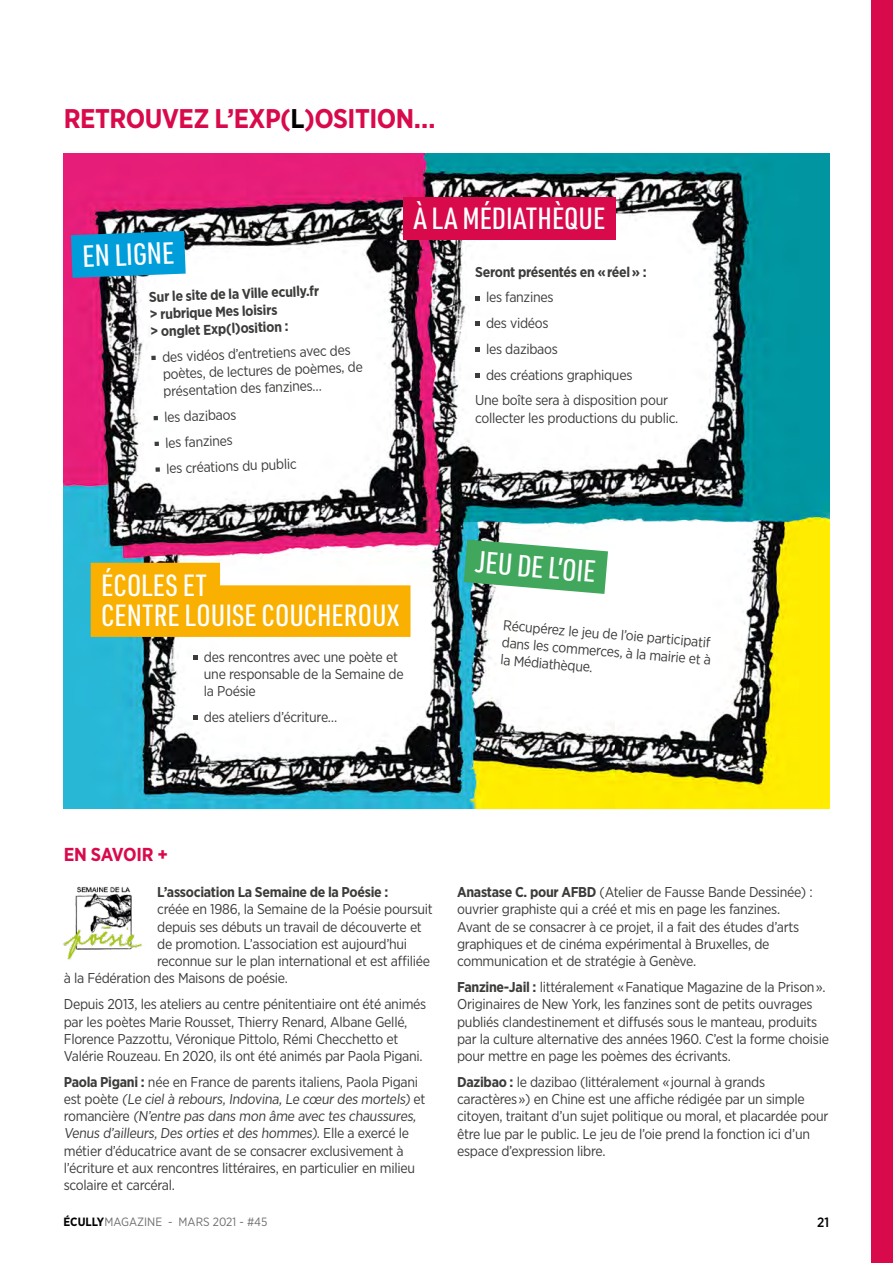
<style>
.page{position:relative;width:893px;height:1263px;background:#fff}
.page>*{position:absolute;margin:0;border:0;box-sizing:border-box;transform-origin:0 0}
.t1{font:500 30px/30px "URWDIN Cond";color:#fff}
.t2{font:700 27px "Gotham Narrow";letter-spacing:-.02em;color:#d90a4c}
.t3{font:700 18.75px "Gotham Narrow";letter-spacing:-.015em;color:#d90a4c}
.t4{font:14.25px/17.2px "Gotham Narrow";letter-spacing:-.02em;color:#3c3c3b}
.t5{font:700 14.25px/17.2px "Gotham Narrow";letter-spacing:-.02em;color:#3c3c3b}
.t6{font:500 13.5px "Gotham Narrow";color:#000}
.t7{font:12px "Gotham Narrow";color:#706f6f}
.s1{color:#000}
.s2{font-weight:700}
.s3{font-weight:700;color:#000}
</style>
<div class="page">
<div style="left:872px;top:0;width:21px;height:1263px;background:#d90a4c"></div>
<img style="left:64px;top:153px;width:765px;height:655px">
<img style="left:63px;top:886px;width:79px;height:74px">
<svg style="left:151px;top:356px;width:5px;height:4px"></svg>
<svg style="left:154px;top:416px;width:4px;height:4px"></svg>
<svg style="left:155px;top:442px;width:4px;height:4px"></svg>
<svg style="left:155px;top:467px;width:5px;height:5px"></svg>
<svg style="left:475px;top:296px;width:4px;height:4px"></svg>
<svg style="left:475px;top:322px;width:4px;height:4px"></svg>
<svg style="left:475px;top:347px;width:4px;height:5px"></svg>
<svg style="left:475px;top:373px;width:4px;height:4px"></svg>
<svg style="left:193px;top:655px;width:4px;height:5px"></svg>
<svg style="left:193px;top:716px;width:4px;height:4px"></svg>
<svg style="left:71px;top:231px;width:115px;height:47px"></svg>
<div style="left:403px;top:197px;width:213px;height:43px;background:#d90a4c"></div>
<svg style="left:464px;top:539px;width:144px;height:55px"></svg>
<svg style="left:91px;top:563px;width:319px;height:74px"></svg>
<h2 class="t2" style="left:64px;top:101px;width:373px">RETROUVEZ L’EXP(<span class="s1">L</span>)OSITION…</h2>
<h1 class="t1" style="left:82px;top:240px;width:93px;rotate:-2deg">EN LIGNE</h1>
<p class="t5" style="left:149px;top:288px;width:172px;rotate:-2deg">Sur le site de la Ville ecully.fr &gt; rubrique Mes loisirs<br>&gt; onglet Exp(l)osition :</p>
<p class="t4" style="left:162px;top:348px;width:202px;rotate:-2deg">des vidéos d’entretiens avec des poètes, de lectures de poèmes, de présentation des fanzines…</p>
<p class="t4" style="left:164px;top:404px;width:132px;line-height:25.8px;rotate:-2deg">les dazibaos<br>les fanzines<br>les créations du public</p>
<h1 class="t1" style="left:414px;top:203px;width:193px">À LA MÉDIATHÈQUE</h1>
<p class="t5" style="left:475px;top:263px;width:173px">Seront présentés en « réel » :</p>
<p class="t4" style="left:486px;top:288px;width:69px">les fanzines</p>
<p class="t4" style="left:486px;top:314px;width:64px">des vidéos</p>
<p class="t4" style="left:486px;top:340px;width:73px">les dazibaos</p>
<p class="t4" style="left:486px;top:366px;width:148px">des créations graphiques</p>
<p class="t4" style="left:475px;top:391px;width:194px">Une boîte sera à disposition pour</p>
<p class="t4" style="left:475px;top:409px;width:205px">collecter les productions du public.</p>
<h1 class="t1" style="left:101px;top:570px;width:300px">ÉCOLES ET<br>CENTRE LOUISE COUCHEROUX</h1>
<p class="t4" style="left:204px;top:648px;width:201px">des rencontres avec une poète et une responsable de la Semaine de la Poésie</p>
<p class="t4" style="left:204px;top:708px;width:135px">des ateliers d’écriture…</p>
<h1 class="t1" style="left:478px;top:546px;width:121px;rotate:5deg">JEU DE L’OIE</h1>
<p class="t4" style="left:504px;top:616px;width:211px;rotate:5deg">Récupérez le jeu de l’oie participatif dans les commerces, à la mairie et à la Médiathèque.</p>
<h3 class="t3" style="left:64px;top:843px;width:106px">EN SAVOIR +</h3>
<p class="t5" style="left:157px;top:883px;width:233px">L’association La Semaine de la Poésie :</p>
<p class="t4" style="left:157px;top:900px;width:277px">créée en 1986, la Semaine de la Poésie poursuit</p>
<p class="t4" style="left:157px;top:918px;width:266px">depuis ses débuts un travail de découverte et</p>
<p class="t4" style="left:157px;top:935px;width:252px">de promotion. L’association est aujourd’hui</p>
<p class="t4" style="left:157px;top:952px;width:275px">reconnue sur le plan international et est affiliée</p>
<p class="t4" style="left:64px;top:969px;width:226px">à la Fédération des Maisons de poésie.</p>
<p class="t4" style="left:64px;top:995px;width:364px">Depuis 2013, les ateliers au centre pénitentiaire ont été animés par les poètes Marie Rousset, Thierry Renard, Albane Gellé, Florence Pazzottu, Véronique Pittolo, Rémi Checchetto et Valérie Rouzeau. En 2020, ils ont été animés par Paola Pigani.</p>
<p class="t4" style="left:64px;top:1073px;width:363px"><span class="s2">Paola Pigani :</span> née en France de parents italiens, Paola Pigani est poète (Le ciel à rebours, Indovina, Le cœur des mortels) et romancière (N’entre pas dans mon âme avec tes chaussures, Venus d’ailleurs, Des orties et des hommes). Elle a exercé le métier d’éducatrice avant de se consacrer exclusivement à l’écriture et aux rencontres littéraires, en particulier en milieu scolaire et carcéral.</p>
<p class="t4" style="left:457px;top:883px;width:357px"><span class="s2">Anastase C. pour AFBD</span> (Atelier de Fausse Bande Dessinée) : ouvrier graphiste qui a créé et mis en page les fanzines.<br>Avant de se consacrer à ce projet, iI a fait des études d’arts graphiques et de cinéma expérimental à Bruxelles, de communication et de stratégie à Genève.</p>
<p class="t4" style="left:457px;top:978px;width:373px"><span class="s2">Fanzine-Jail :</span> littéralement « Fanatique Magazine de la Prison ».<br>Originaires de New York, les fanzines sont de petits ouvrages publiés clandestinement et diffusés sous le manteau, produits par la culture alternative des années 1960. C’est la forme choisie pour mettre en page les poèmes des écrivants.</p>
<p class="t4" style="left:457px;top:1073px;width:373px"><span class="s2">Dazibao :</span> le dazibao (littéralement « journal à grands caractères ») en Chine est une affiche rédigée par un simple citoyen, traitant d’un sujet politique ou moral, et placardée pour être lue par le public. Le jeu de l’oie prend la fonction ici d’un espace d’expression libre.</p>
<p class="t7" style="left:63px;top:1214px;width:206px"><span class="s3">ÉCULLY</span>MAGAZINE - MARS 2021 - #45</p>
<p class="t6" style="left:817px;top:1214px;width:14px">21</p>
</div>
